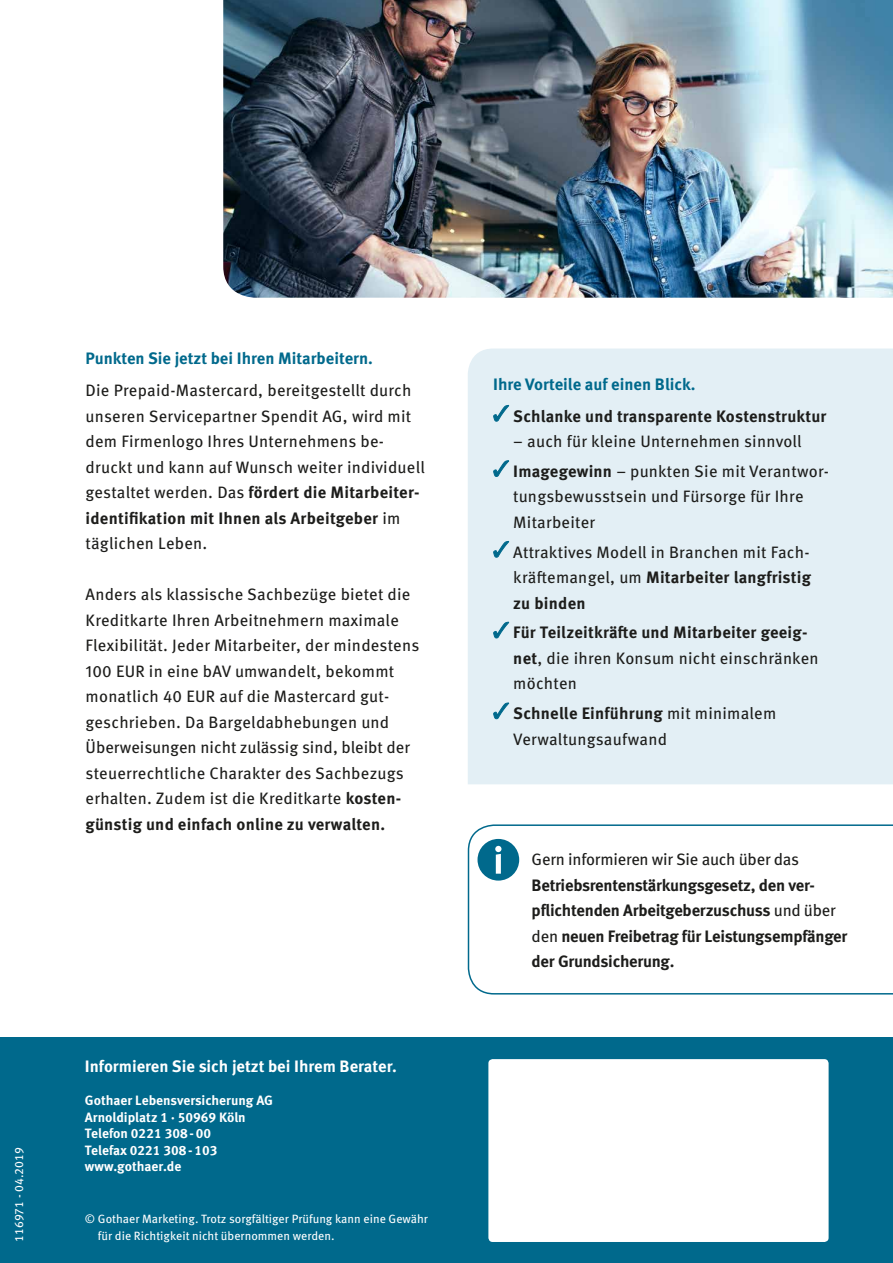
<style>
.page{position:relative;width:893px;height:1263px;background:#fff}
.page>*{position:absolute;margin:0;border:0;box-sizing:border-box;transform-origin:0 0}
.t1{font:16.5px/25.5px "Meta OT";letter-spacing:.015em;color:#1d1d1b}
.t2{font:700 16.5px/25.5px "Meta OT";letter-spacing:-.015em;color:#1d1d1b}
.t3{font:700 16.5px/25.5px "Meta OT";letter-spacing:.015em;color:#1d1d1b}
.t4{font:700 16.5px "Meta OT";color:#00698c}
.t5{font:700 16.5px "Meta OT";color:#fff}
.t6{font:700 16.5px "Meta OT";letter-spacing:.01em;color:#1d1d1b}
.t7{font:16.5px "Meta OT";letter-spacing:-.015em;color:#1d1d1b}
.t8{font:700 13.5px/16.5px "Meta OT";color:#fff}
.t9{font:12px "Meta OT";color:#fff}
.s1{font-weight:700}
.s2{font-weight:400}
</style>
<div class="page">
<div style="left:0;top:1037px;width:893px;height:226px;background:#00698c"></div>
<div style="left:488px;top:1059px;width:341px;height:183px;background:#fff;border-radius:4px"></div>
<div style="left:468px;top:348px;width:425px;height:436px;background:#e3eff5"></div>
<svg style="left:493px;top:404px;width:16px;height:18px"></svg>
<svg style="left:493px;top:460px;width:16px;height:17px"></svg>
<svg style="left:493px;top:540px;width:16px;height:18px"></svg>
<svg style="left:493px;top:621px;width:16px;height:18px"></svg>
<svg style="left:493px;top:702px;width:16px;height:18px"></svg>
<svg style="left:468px;top:824px;width:425px;height:170px"></svg>
<div style="left:477px;top:839px;width:42px;height:41px;background:#00698c;border-radius:50%"></div>
<svg style="left:495px;top:846px;width:6px;height:28px"></svg>
<img style="left:223px;top:0;width:670px;height:298px">
<p class="t4" style="left:86px;top:348px;width:289px">Punkten Sie jetzt bei Ihren Mitarbeitern.</p>
<p class="t1" style="left:86px;top:378px;width:341px">Die Prepaid-Mastercard, bereitgestellt durch unseren Servicepartner Spendit AG, wird mit dem Firmenlogo Ihres Unternehmens be&shy;druckt und kann auf Wunsch weiter individuell gestaltet werden. Das <span class="s1">fördert die Mitarbeiter&shy;identifikation mit Ihnen als Arbeitgeber</span> im täglichen Leben.</p>
<p class="t1" style="left:86px;top:582px;width:335px">Anders als klassische Sachbezüge bietet die Kreditkarte Ihren Arbeitnehmern maximale Flexibilität. Jeder Mitarbeiter, der mindestens 100 EUR in eine bAV umwandelt, bekommt monatlich 40 EUR auf die Mastercard gut&shy;geschrieben. Da Bargeldabhebungen und Überweisungen nicht zulässig sind, bleibt der steuerrechtliche Charakter des Sachbezugs erhalten. Zudem ist die Kreditkarte <span class="s1">kosten&shy;günstig und einfach online zu verwalten.</span></p>
<p class="t9" style="left:12px;top:1242px;width:96px;rotate:-90deg">116971 - 04.2019</p>
<p class="t5" style="left:85px;top:1055px;width:313px">Informieren Sie sich jetzt bei Ihrem Berater.</p>
<p class="t8" style="left:85px;top:1092px;width:190px">Gothaer Lebensversicherung AG<br>Arnoldiplatz 1 · 50969 Köln<br>Telefon 0221 308-00<br>Telefax 0221 308-103 www.gothaer.de</p>
<p class="t9" style="left:85px;top:1212px;width:345px">© Gothaer Marketing. Trotz sorgfältiger Prüfung kann eine Gewähr</p>
<p class="t9" style="left:98px;top:1228px;width:238px">für die Richtigkeit nicht übernommen werden.</p>
<p class="t4" style="left:493px;top:373px;width:204px">Ihre Vorteile auf einen Blick.</p>
<p class="t6" style="left:513px;top:405px;width:315px">Schlanke und transparente Kostenstruktur</p>
<p class="t1" style="left:513px;top:427px;width:317px;line-height:29.7px">– auch für kleine Unternehmen sinnvoll<br><span class="s1">Imagegewinn</span> – punkten Sie mit Verantwor-</p>
<p class="t1" style="left:513px;top:484px;width:292px">tungsbewusstsein und Fürsorge für Ihre<br>Mitarbeiter</p>
<p class="t1" style="left:513px;top:539px;width:299px;text-align:justify">Attraktives Modell in Branchen mit Fach&shy;kräftemangel, um <span class="s1">Mitarbeiter langfristig zu binden</span></p>
<p class="t3" style="left:513px;top:620px;width:307px">Für Teilzeitkräfte und Mitarbeiter geeig&shy;net<span class="s2">, die ihren Konsum nicht einschränken möchten</span></p>
<p class="t1" style="left:513px;top:701px;width:265px"><span class="s1">Schnelle Einführung</span> mit minimalem<br>Verwaltungsaufwand</p>
<p class="t7" style="left:532px;top:849px;width:269px">Gern informieren wir Sie auch über das</p>
<p class="t2" style="left:532px;top:872px;width:317px">Betriebsrentenstärkungsgesetz, den ver&shy;pflichtenden Arbeitgeberzuschuss <span class="s2">und über den</span> neuen Freibetrag für Leistungsempfänger der Grundsicherung.</p>
</div>
